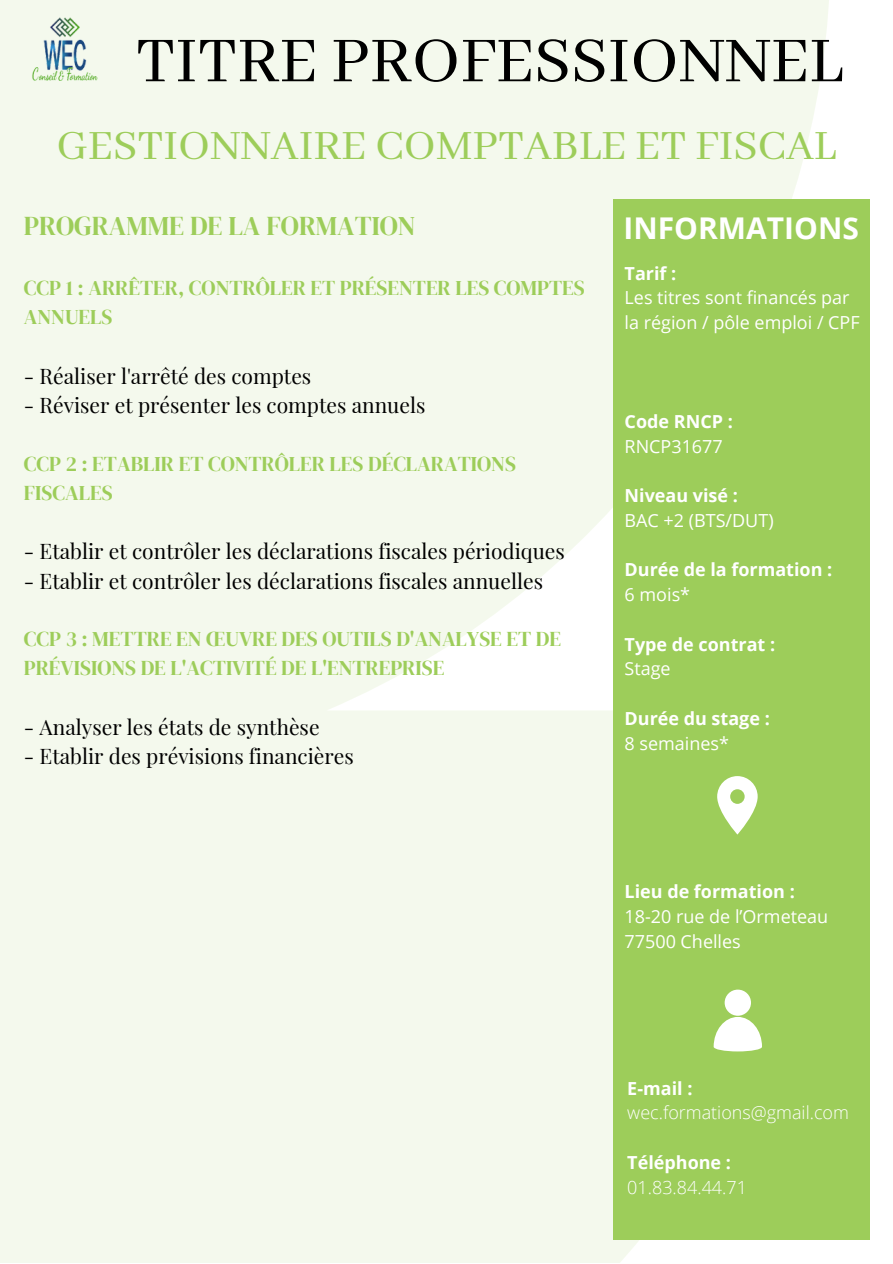
<style>
.page{position:relative;width:893px;height:1264px;background:#fff}
.page>*{position:absolute;margin:0;border:0;box-sizing:border-box;transform-origin:0 0}
.t1{font:70.5px "Abhaya Libre";color:#000}
.t2{font:46.5px "Abhaya Libre";color:#9dcd5a}
.t3{font:700 30px "Open Sans";color:#fff}
.t4{font:27px "DM Serif Display";color:#9dcd5a}
.t5{font:21px "Playfair Display";color:#000}
.t6{font:21px/29.2px "DM Serif Display";color:#9dcd5a}
.t7{font:18px/24.8px "Open Sans";color:#fff}
.t8{font:700 18px "Open Sans";color:#fff}
.t9{font:300 18px "Open Sans";color:#fff}
</style>
<div class="page">
<div style="left:0;top:0;width:830px;height:1262px;background:#f4f9ed"></div>
<div style="left:613px;top:200px;width:256px;height:1039px;background:#9dcd5a"></div>
<svg style="left:717px;top:776px;width:40px;height:58px"></svg>
<svg style="left:713px;top:989px;width:49px;height:62px"></svg>
<img style="left:20px;top:0;width:95px;height:106px">
<h1 class="t1" style="left:136px;top:22px;width:708px">TITRE PROFESSIONNEL</h1>
<h2 class="t2" style="left:56px;top:119px;width:781px">GESTIONNAIRE COMPTABLE ET FISCAL</h2>
<p class="t4" style="left:24px;top:207px;width:393px">PROGRAMME DE LA FORMATION</p>
<h3 class="t3" style="left:623px;top:206px;width:237px">INFORMATIONS</h3>
<p class="t6" style="left:24px;top:273px;width:562px">CCP 1 : ARRÊTER, CONTRÔLER ET PRÉSENTER LES COMPTES<br>ANNUELS</p>
<p class="t8" style="left:624px;top:260px;width:53px">Tarif :</p>
<p class="t7" style="left:624px;top:285px;width:237px">Les titres sont financés par la région / pôle emploi / CPF</p>
<p class="t5" style="left:24px;top:361px;width:289px">- Réaliser l'arrêté des comptes</p>
<p class="t5" style="left:24px;top:390px;width:403px">- Réviser et présenter les comptes annuels</p>
<p class="t6" style="left:24px;top:448px;width:493px">CCP 2 : ETABLIR ET CONTRÔLER LES DÉCLARATIONS<br>FISCALES</p>
<p class="t5" style="left:24px;top:536px;width:542px">- Etablir et contrôler les déclarations fiscales périodiques</p>
<p class="t5" style="left:24px;top:566px;width:520px">- Etablir et contrôler les déclarations fiscales annuelles</p>
<p class="t6" style="left:24px;top:624px;width:538px">CCP 3 : METTRE EN ŒUVRE DES OUTILS D'ANALYSE ET DE<br>PRÉVISIONS DE L'ACTIVITÉ DE L'ENTREPRISE</p>
<p class="t5" style="left:24px;top:712px;width:297px">- Analyser les états de synthèse</p>
<p class="t5" style="left:24px;top:741px;width:331px">- Etablir des prévisions financières</p>
<p class="t8" style="left:624px;top:409px;width:110px">Code RNCP :</p>
<p class="t7" style="left:624px;top:433px;width:100px">RNCP31677</p>
<p class="t8" style="left:624px;top:483px;width:115px">Niveau visé :</p>
<p class="t7" style="left:624px;top:507px;width:150px">BAC +2 (BTS/DUT)</p>
<p class="t8" style="left:624px;top:557px;width:209px">Durée de la formation :</p>
<p class="t7" style="left:624px;top:582px;width:67px">6 mois*</p>
<p class="t8" style="left:624px;top:631px;width:152px">Type de contrat :</p>
<p class="t7" style="left:624px;top:656px;width:48px">Stage</p>
<p class="t8" style="left:624px;top:705px;width:147px">Durée du stage :</p>
<p class="t7" style="left:624px;top:730px;width:106px">8 semaines*</p>
<p class="t8" style="left:624px;top:878px;width:172px">Lieu de formation :</p>
<p class="t7" style="left:624px;top:903px;width:205px">18-20 rue de l’Ormeteau<br>77500 Chelles</p>
<p class="t8" style="left:627px;top:1075px;width:67px">E-mail :</p>
<p class="t9" style="left:627px;top:1100px;width:223px">wec.formations@gmail.com</p>
<p class="t8" style="left:627px;top:1149px;width:105px">Téléphone :</p>
<p class="t9" style="left:627px;top:1174px;width:121px">01.83.84.44.71</p>
</div>
